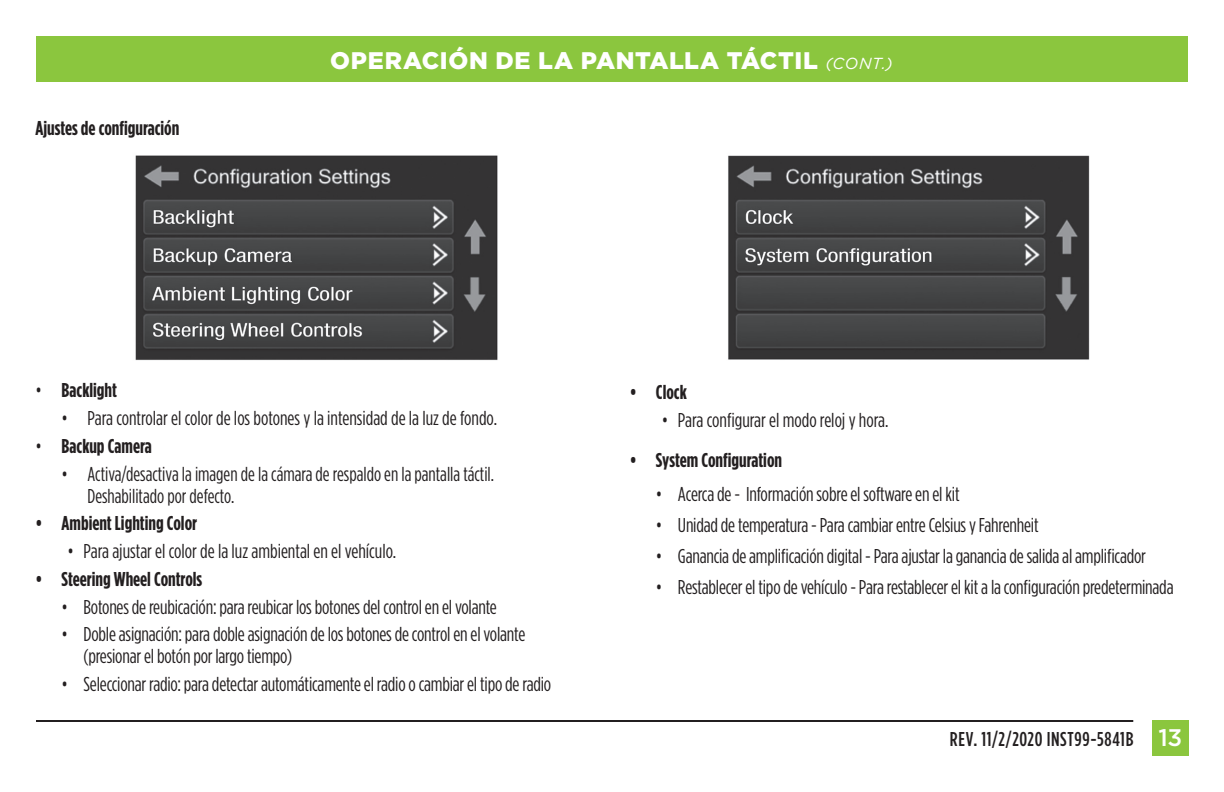
<style>
.page{position:relative;width:1224px;height:792px;background:#fff}
.page>*{position:absolute;margin:0;border:0;box-sizing:border-box;transform-origin:0 0}
.t1{font:900 24px "Gotham";letter-spacing:.025em;color:#fff}
.t2{font:20px/22px "Gotham Condensed";letter-spacing:-.01em;color:#231f20}
.t3{font:700 20px "Gotham Condensed";color:#231f20}
.t4{font:500 20px "Gotham Condensed";letter-spacing:.03em;color:#231f20}
.s1{font-weight:400;font-style:italic;font-size:16px}
.s2{font-weight:400}
.s3{font-family:"Gotham";font-size:24px;color:#fff}
</style>
<div class="page">
<hr style="left:36px;top:720px;width:1097px;height:2px;background:#231f20">
<div style="left:36px;top:36px;width:1152px;height:45px;background:#8bc63e"></div>
<div style="left:1152px;top:720px;width:37px;height:36px;background:#8bc63e"></div>
<img style="left:135px;top:155px;width:363px;height:206px">
<img style="left:728px;top:155px;width:362px;height:205px">
<p class="t3" style="left:36px;top:117px;width:145px">Ajustes de configuración</p>
<p class="t1" style="left:330px;top:46px;width:564px">OPERACIÓN DE LA PANTALLA TÁCTIL <span class="s1">(CONT.)</span></p>
<p class="t3" style="left:36px;top:379px;width:83px"><span class="s2">•</span> Backlight</p>
<p class="t2" style="left:62px;top:407px;width:437px">• Para controlar el color de los botones y la intensidad de la luz de fondo.</p>
<p class="t3" style="left:36px;top:435px;width:118px"><span class="s2">•</span> Backup Camera</p>
<p class="t2" style="left:88px;top:462px;width:408px;text-indent:-26px">• Activa/desactiva la imagen de la cámara de respaldo en la pantalla táctil.<br>Deshabilitado por defecto.</p>
<p class="t3" style="left:36px;top:512px;width:163px">• Ambient Lighting Color</p>
<p class="t2" style="left:68px;top:540px;width:330px">• Para ajustar el color de la luz ambiental en el vehículo.</p>
<p class="t3" style="left:36px;top:568px;width:168px">• Steering Wheel Controls</p>
<p class="t2" style="left:62px;top:595px;width:437px">• Botones de reubicación: para reubicar los botones del control en el volante</p>
<p class="t2" style="left:84px;top:623px;width:443px;text-indent:-22px">• Doble asignación: para doble asignación de los botones de control en el volante (presionar el botón por largo tiempo)</p>
<p class="t2" style="left:62px;top:673px;width:491px">• Seleccionar radio: para detectar automáticamente el radio o cambiar el tipo de radio</p>
<p class="t3" style="left:630px;top:381px;width:58px">• Clock</p>
<p class="t2" style="left:662px;top:408px;width:228px">• Para configurar el modo reloj y hora.</p>
<p class="t3" style="left:630px;top:448px;width:154px">• System Configuration</p>
<p class="t2" style="left:656px;top:482px;width:305px">• Acerca de - Información sobre el software en el kit</p>
<p class="t2" style="left:656px;top:513px;width:384px">• Unidad de temperatura - Para cambiar entre Celsius y Fahrenheit</p>
<p class="t2" style="left:656px;top:544px;width:492px">• Ganancia de amplificación digital - Para ajustar la ganancia de salida al amplificador</p>
<p class="t2" style="left:656px;top:575px;width:519px">• Restablecer el tipo de vehículo - Para restablecer el kit a la configuración predeterminada</p>
<p class="t4" style="left:950px;top:728px;width:234px">REV. 11/2/2020 INST99-5841B <span class="s3">13</span></p>
</div>
